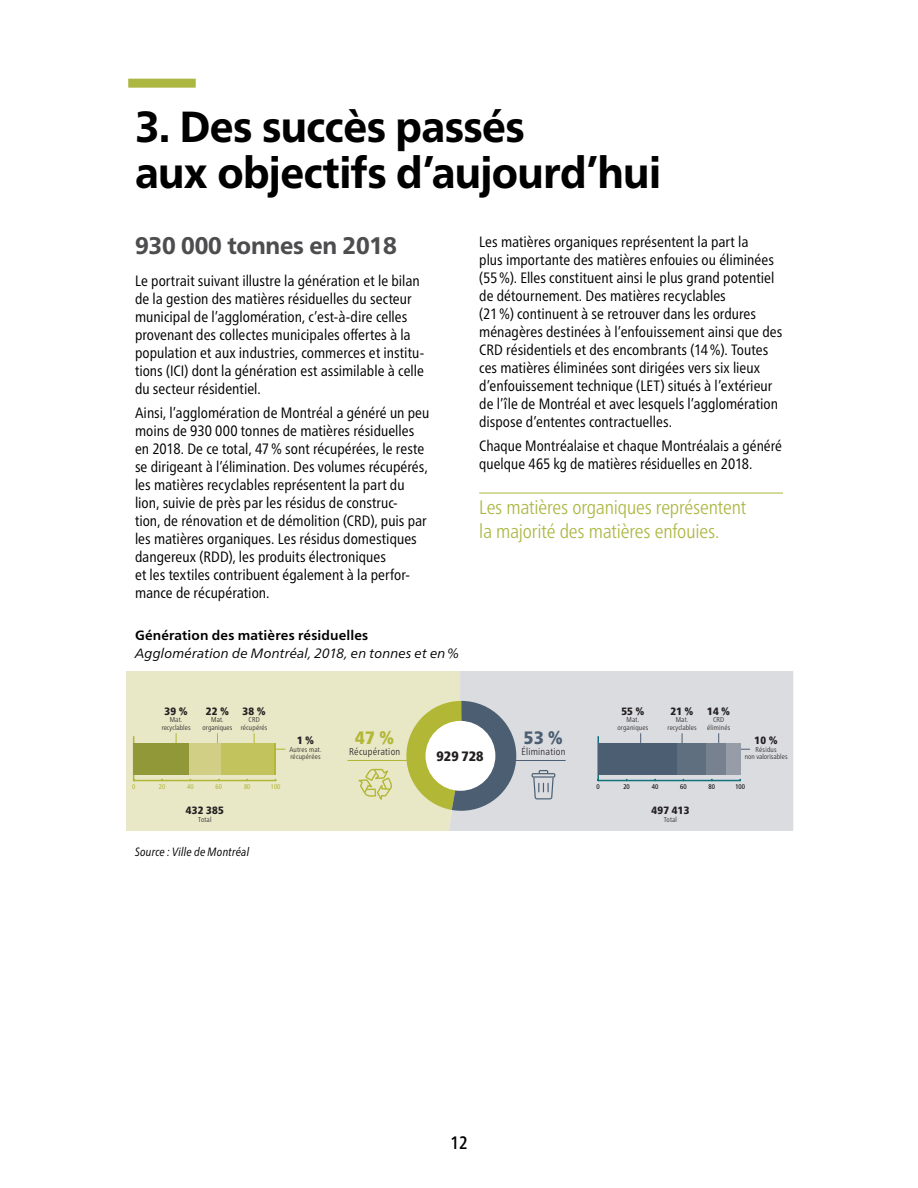
<style>
.page{position:relative;width:918px;height:1188px;background:#fff}
.page>*{position:absolute;margin:0;border:0;box-sizing:border-box;transform-origin:0 0}
.t1{font:800 43.5px/46.5px "Frutiger Pro";letter-spacing:-.015em;color:#000;scale:.94 1}
.t2{font:800 24px "Frutiger Pro";letter-spacing:-.01em;color:#4d4d4f;scale:.95 1}
.t3{font:300 condensed 19.5px/24px "Frutiger Pro";letter-spacing:-.01em;color:#abb741}
.t4{font:500 condensed 18px "Frutiger Pro";color:#000;scale:.95 1}
.t5{font:900 condensed 17.85px "Frutiger Pro";color:#4c5f72}
.t6{font:900 condensed 17.85px "Frutiger Pro";color:#b2b735}
.t7{font:condensed 15px/18px "Frutiger Pro";color:#000}
.t8{font:900 condensed 13.65px "Frutiger Pro";color:#231f20}
.t9{font:italic 13.5px "Frutiger Pro";letter-spacing:.005em;color:#000}
.t10{font:700 13.5px "Frutiger Pro";letter-spacing:.01em;color:#000}
.t11{font:italic condensed 12px "Frutiger Pro";letter-spacing:.015em;color:#000}
.t12{font:900 condensed 10.65px "Frutiger Pro";letter-spacing:.025em;color:#231f20}
.t13{font:300 condensed 9.9px "Frutiger Pro";letter-spacing:.025em;color:#231f20}
.t14{font:300 condensed 7.05px/7.8px "Frutiger Pro";letter-spacing:.025em;color:#231f20;text-align:center}
.t15{font:300 condensed 7.05px/7.8px "Frutiger Pro";letter-spacing:.005em;color:#231f20;text-align:center}
.t16{font:condensed 6.75px "Frutiger LT";color:#000}
.t17{font:condensed 6.75px "Frutiger LT";color:#b2b735}
</style>
<div class="page">
<div style="left:128px;top:79px;width:68px;height:9px;background:#abb741"></div>
<hr style="left:479px;top:493px;width:304px;height:1px;background:#abb741">
<div style="left:126px;top:672px;width:322px;height:159px;background:#e8e7c6"></div>
<div style="left:448px;top:672px;width:345px;height:159px;background:#dbdce0"></div>
<svg style="left:402px;top:701px;width:114px;height:110px;background:#a0a881"></svg>
<div style="left:426px;top:721px;width:69px;height:70px;background:#fff;border-radius:50%"></div>
<hr style="left:348px;top:760px;width:69px;height:1px;background:#b2b735">
<hr style="left:508px;top:760px;width:57px;height:1px;background:#4c5f72">
<svg style="left:358px;top:769px;width:36px;height:31px"></svg>
<svg style="left:532px;top:770px;width:23px;height:29px"></svg>
<hr style="left:598px;top:780px;width:142px;height:1px;background:#11727c">
<hr style="left:597px;top:737px;width:2px;height:44px;background:#11727c">
<div style="left:726px;top:743px;width:14px;height:31px;background:#979ca9"></div>
<div style="left:706px;top:743px;width:20px;height:31px;background:#778190"></div>
<div style="left:676px;top:743px;width:30px;height:31px;background:#606f80"></div>
<div style="left:598px;top:743px;width:78px;height:31px;background:#4c5f72"></div>
<hr style="left:134px;top:780px;width:142px;height:1px;background:#b2b735">
<hr style="left:133px;top:737px;width:1px;height:44px;background:#b2b735">
<hr style="left:274px;top:743px;width:2px;height:31px;background:#b2b735">
<div style="left:220px;top:743px;width:54px;height:31px;background:#c2c35d"></div>
<div style="left:189px;top:743px;width:31px;height:31px;background:#d0cf85"></div>
<div style="left:134px;top:743px;width:55px;height:31px;background:#919838"></div>
<h1 class="t1" style="left:135px;top:103px;width:561px">3. Des succès passés<br>aux objectifs d’aujourd’hui</h1>
<h2 class="t2" style="left:135px;top:231px;width:277px">930 000 tonnes en 2018</h2>
<p class="t7" style="left:135px;top:271px;width:291px">Le portrait suivant illustre la génération et le bilan de la gestion des matières résiduelles du secteur municipal de l’agglomération, c’est-à-dire celles provenant des collectes municipales offertes à la population et aux industries, commerces et institu&shy;tions (ICI) dont la génération est assimilable à celle du secteur résidentiel.</p>
<p class="t7" style="left:135px;top:404px;width:296px">Ainsi, l’agglomération de Montréal a généré un peu moins de 930 000 tonnes de matières résiduelles en 2018. De ce total, 47% sont récupérées, le reste se dirigeant à l’élimination. Des volumes récupérés, les matières recyclables représentent la part du lion, suivie de près par les résidus de construc-<br>tion, de rénovation et de démolition (CRD), puis par les matières organiques. Les résidus domestiques dangereux (RDD), les produits électroniques<br>et les textiles contribuent également à la perfor&shy;mance de récupération.</p>
<p class="t7" style="left:479px;top:232px;width:305px">Les matières organiques représentent la part la<br>plus importante des matières enfouies ou éliminées (55%). Elles constituent ainsi le plus grand potentiel de détournement. Des matières recyclables<br>(21%) continuent à se retrouver dans les ordures ménagères destinées à l’enfouissement ainsi que des CRD résidentiels et des encombrants (14%). Toutes ces matières éliminées sont dirigées vers six lieux d’enfouissement technique (LET) situés à l’extérieur de l’île de Montréal et avec lesquels l’agglomération dispose d’ententes contractuelles.</p>
<p class="t7" style="left:479px;top:437px;width:304px">Chaque Montréalaise et chaque Montréalais a généré quelque 465 kg de matières résiduelles en 2018.</p>
<h3 class="t3" style="left:479px;top:495px;width:268px">Les matières organiques représentent la majorité des matières enfouies.</h3>
<p class="t10" style="left:135px;top:628px;width:235px">Génération des matières résiduelles</p>
<p class="t9" style="left:135px;top:646px;width:326px">Agglomération de Montréal, 2018, en tonnes et en%</p>
<p class="t12" style="left:165px;top:705px;width:25px">39 %</p>
<p class="t15" style="left:162px;top:716px;width:30px">Mat. recyclables</p>
<p class="t12" style="left:206px;top:705px;width:25px">22 %</p>
<p class="t15" style="left:203px;top:716px;width:31px">Mat. organiques</p>
<p class="t12" style="left:243px;top:705px;width:25px">38 %</p>
<p class="t14" style="left:241px;top:716px;width:28px">CRD récupérés</p>
<p class="t12" style="left:297px;top:734px;width:19px">1 %</p>
<p class="t14" style="left:290px;top:745px;width:34px;text-align:left">Autres mat. récupérées</p>
<p class="t6" style="left:355px;top:728px;width:41px">47 %</p>
<p class="t13" style="left:349px;top:746px;width:53px">Récupération</p>
<p class="t8" style="left:437px;top:748px;width:49px">929 728</p>
<p class="t5" style="left:524px;top:728px;width:41px">53 %</p>
<p class="t13" style="left:522px;top:746px;width:45px">Élimination</p>
<p class="t12" style="left:621px;top:705px;width:25px">55 %</p>
<p class="t14" style="left:617px;top:716px;width:32px">Mat. organiques</p>
<p class="t12" style="left:671px;top:705px;width:25px">21 %</p>
<p class="t15" style="left:668px;top:716px;width:30px">Mat. recyclables</p>
<p class="t12" style="left:707px;top:705px;width:25px">14 %</p>
<p class="t14" style="left:707px;top:716px;width:25px">CRD éliminés</p>
<p class="t12" style="left:755px;top:734px;width:25px">10 %</p>
<p class="t15" style="left:745px;top:745px;width:44px">Résidus<br>non valorisables</p>
<p class="t17" style="left:132px;top:783px;width:5px">0</p>
<p class="t17" style="left:159px;top:783px;width:8px">20</p>
<p class="t17" style="left:187px;top:783px;width:8px">40</p>
<p class="t17" style="left:216px;top:783px;width:8px">60</p>
<p class="t17" style="left:244px;top:783px;width:8px">80</p>
<p class="t17" style="left:271px;top:783px;width:11px">100</p>
<p class="t12" style="left:186px;top:804px;width:40px">432 385</p>
<p class="t14" style="left:198px;top:816px;width:15px">Total</p>
<p class="t16" style="left:597px;top:783px;width:5px">0</p>
<p class="t16" style="left:623px;top:783px;width:8px">20</p>
<p class="t16" style="left:652px;top:783px;width:8px">40</p>
<p class="t16" style="left:680px;top:783px;width:8px">60</p>
<p class="t16" style="left:709px;top:783px;width:8px">80</p>
<p class="t16" style="left:735px;top:783px;width:11px">100</p>
<p class="t12" style="left:651px;top:804px;width:40px">497 413</p>
<p class="t14" style="left:664px;top:816px;width:15px">Total</p>
<p class="t11" style="left:135px;top:845px;width:116px">Source : Ville de Montréal</p>
<p class="t4" style="left:450px;top:1132px;width:20px">12</p>
</div>
